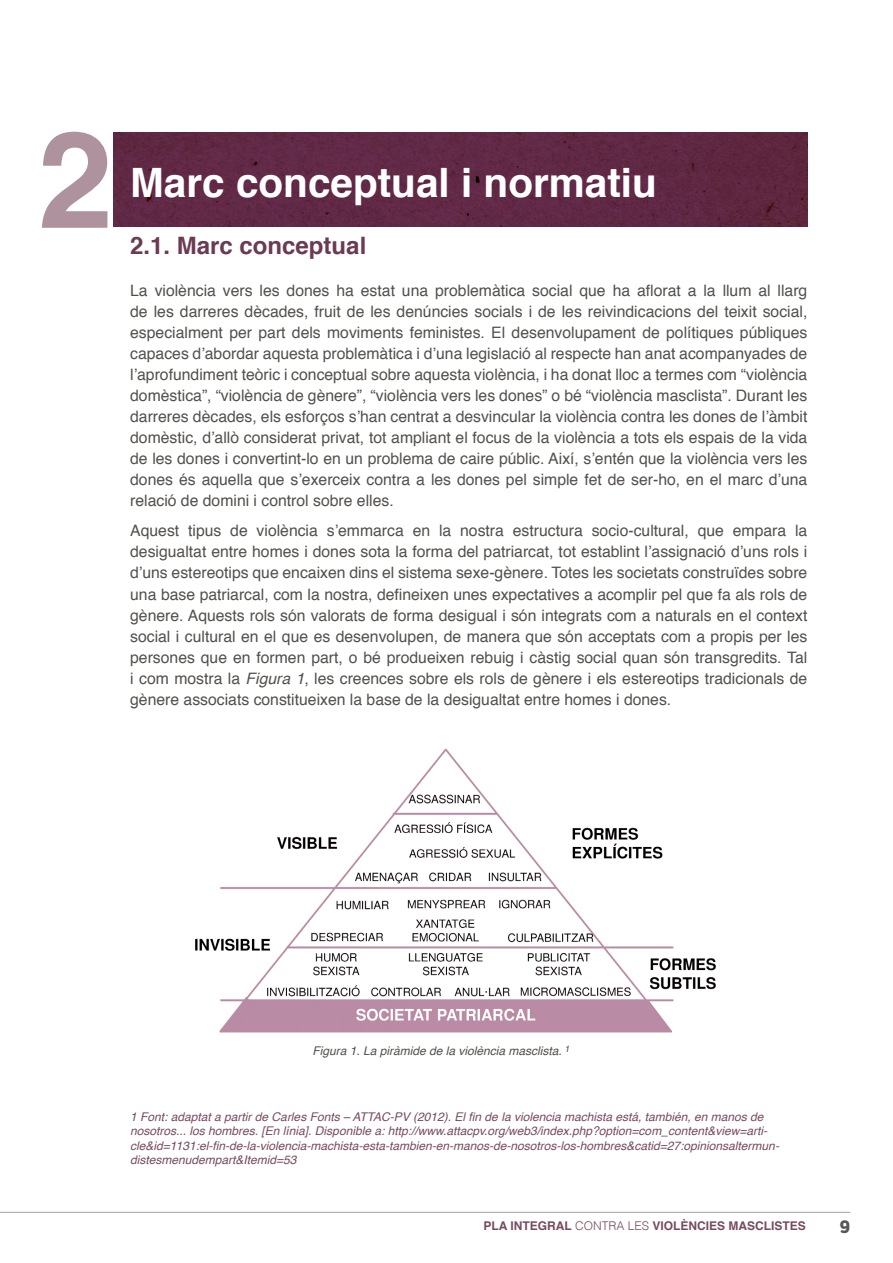
<style>
.page{position:relative;width:893px;height:1263px;background:#fff}
.page>*{position:absolute;margin:0;border:0;box-sizing:border-box;transform-origin:0 0}
.t1{font:700 135px "Helvetica";color:#ae929d}
.t2{font:700 40.5px "Helvetica";color:#fff}
.t3{font:700 24px "Helvetica";color:#6b3a53}
.t4{font:700 18px "Noway";color:#57585a}
.t5{font:15.75px/21px "Helvetica";color:#534f4c;text-align:justify}
.t6{font:italic 12px/14.4px "Helvetica";color:#774b60}
.t7{font:italic 12px "Helvetica";color:#534f4c}
.t8{font:700 12px "Helvetica";color:#774b60}
.s1{font-style:italic}
.s2{font-weight:300}
</style>
<div class="page">
<hr style="left:0;top:1212px;width:850px;height:1px;background:#612b48">
<img style="left:195px;top:748px;width:521px;height:285px">
<img style="left:114px;top:133px;width:693px;height:93px">
<p class="t1" style="left:38px;top:71px;width:77px">2</p>
<p class="t2" style="left:130px;top:150px;width:528px">Marc conceptual i normatiu</p>
<p class="t3" style="left:130px;top:227px;width:238px">2.1. Marc conceptual</p>
<p class="t5" style="left:130px;top:281px;width:679px">La violència vers les dones ha estat una problemàtica social que ha aflorat a la llum al llarg de les darreres dècades, fruit de les denúncies socials i de les reivindicacions del teixit social, especialment per part dels moviments feministes. El desenvolupament de polítiques públiques capaces d’abordar aquesta problemàtica i d’una legislació al respecte han anat acompanyades de l’aprofundiment teòric i conceptual sobre aquesta violència, i ha donat lloc a termes com “violència domèstica”, “violència de gènere”, “violència vers les dones” o bé “violència masclista”. Durant les darreres dècades, els esforços s’han centrat a desvincular la violència contra les dones de l’àmbit domèstic, d’allò considerat privat, tot ampliant el focus de la violència a tots els espais de la vida de les dones i convertint-lo en un problema de caire públic. Així, s’entén que la violència vers les dones és aquella que s’exerceix contra a les dones pel simple fet de ser-ho, en el marc d’una relació de domini i control sobre elles.</p>
<p class="t5" style="left:130px;top:521px;width:679px">Aquest tipus de violència s’emmarca en la nostra estructura socio-cultural, que empara la desigualtat entre homes i dones sota la forma del patriarcat, tot establint l’assignació d’uns rols i d’uns estereotips que encaixen dins el sistema sexe-gènere. Totes les societats construïdes sobre una base patriarcal, com la nostra, defineixen unes expectatives a acomplir pel que fa als rols de gènere. Aquests rols són valorats de forma desigual i són integrats com a naturals en el context social i cultural en el que es desenvolupen, de manera que són acceptats com a propis per les persones que en formen part, o bé produeixen rebuig i càstig social quan són transgredits. Tal i com mostra la <span class="s1">Figura 1</span>, les creences sobre els rols de gènere i els estereotips tradicionals de gènere associats constitueixen la base de la desigualtat entre homes i dones.</p>
<p class="t7" style="left:312px;top:1041px;width:258px">Figura 1. La piràmide de la violència masclista. <sup>1</sup></p>
<p class="t6" style="left:130px;top:1110px;width:651px">1 Font: adaptat a partir de Carles Fonts – ATTAC-PV (2012). El fin de la violencia machista está, también, en manos de nosotros... los hombres. [En línia]. Disponible a: http://www.attacpv.org/web3/index.php?option=com_content&amp;view=arti&shy;cle&amp;id=1131:el-fin-de-la-violencia-machista-esta-tambien-en-manos-de-nosotros-los-hombres&amp;catid=27:opinionsaltermun&shy;distesmenudempart&amp;Itemid=53</p>
<p class="t8" style="left:483px;top:1216px;width:324px">PLA INTEGRAL <span class="s2">CONTRA LES</span> VIOLÈNCIES MASCLISTES</p>
<p class="t4" style="left:839px;top:1216px;width:12px">9</p>
</div>
